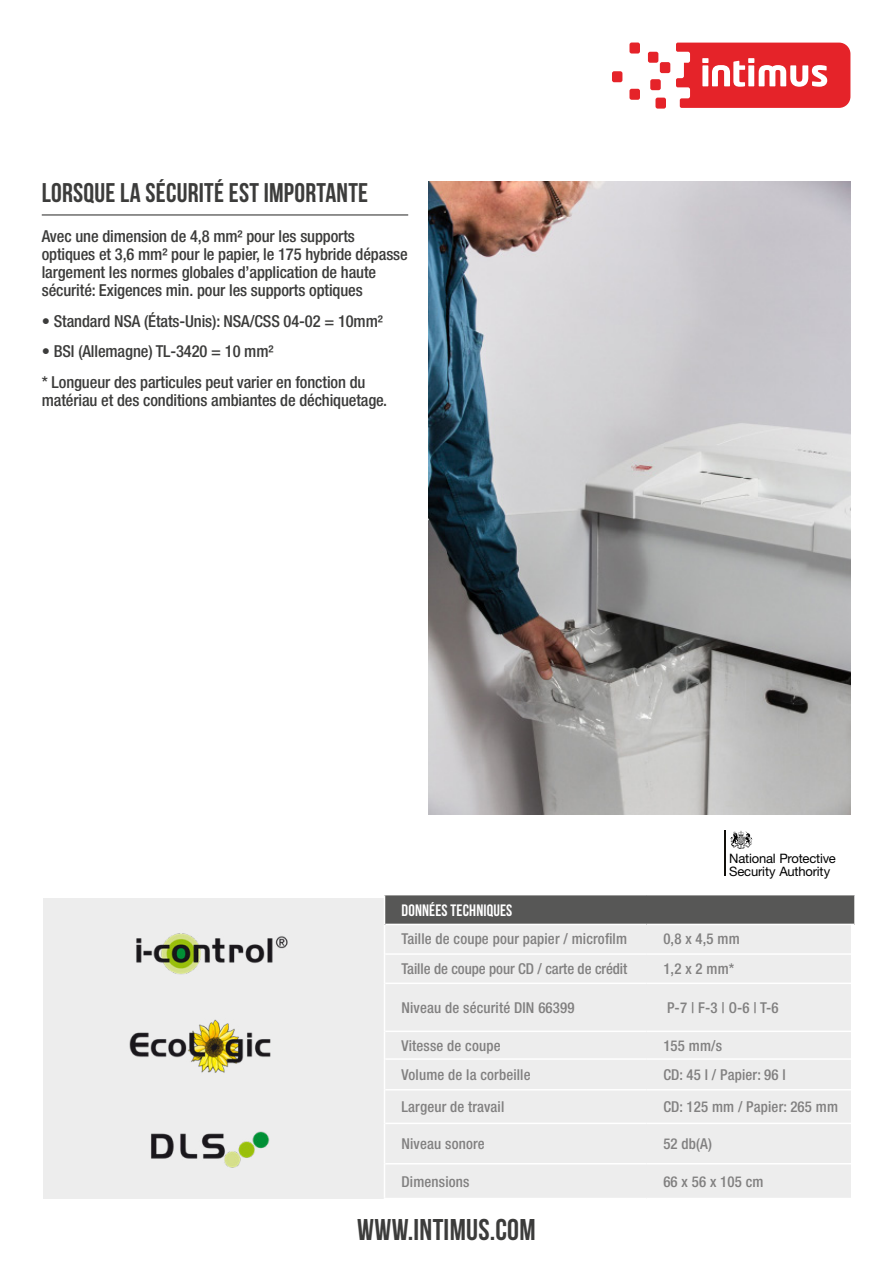
<style>
.page{position:relative;width:893px;height:1263px;background:#fff}
.page>*{position:absolute;margin:0;border:0;box-sizing:border-box;transform-origin:0 0}
.t1{font:700 30px "Bebas Neue";letter-spacing:.01em;color:#3c3c3b}
.t2{font:700 27px "Bebas Neue";letter-spacing:.01em;color:#3c3c3b}
.t3{font:500 condensed 16.5px/18px "Helvetica Neue LT Std";letter-spacing:-.005em;color:#3c3c3b}
.t4{font:700 16.5px "Bebas Neue";letter-spacing:.01em;color:#fff}
.t5{font:500 condensed 15px "Helvetica Neue LT Std";letter-spacing:.01em;color:#818080}
.t6{font:13.05px/13px "Helvetica Neue";letter-spacing:-.015em;color:#000}
</style>
<div class="page">
<svg style="left:612px;top:43px;width:238px;height:66px"></svg>
<img style="left:428px;top:181px;width:422px;height:633px">
<div style="left:43px;top:898px;width:807px;height:301px;background:#ededed"></div>
<img style="left:151px;top:1131px;width:119px;height:37px">
<img style="left:129px;top:1019px;width:142px;height:54px">
<img style="left:136px;top:933px;width:152px;height:42px">
<hr style="left:725px;top:831px;width:1px;height:45px;background:#12100b">
<svg style="left:730px;top:831px;width:23px;height:18px"></svg>
<div style="left:384px;top:895px;width:471px;height:29px;background:#575756"></div>
<hr style="left:385px;top:924px;width:261px;height:1px;background:#fff">
<hr style="left:646px;top:924px;width:208px;height:1px;background:#fff">
<hr style="left:385px;top:953px;width:261px;height:2px;background:#fff">
<hr style="left:646px;top:953px;width:208px;height:2px;background:#fff">
<hr style="left:385px;top:982px;width:261px;height:2px;background:#fff">
<hr style="left:646px;top:982px;width:208px;height:2px;background:#fff">
<hr style="left:385px;top:1030px;width:261px;height:2px;background:#fff">
<hr style="left:646px;top:1030px;width:208px;height:2px;background:#fff">
<hr style="left:385px;top:1058px;width:261px;height:2px;background:#fff">
<hr style="left:646px;top:1058px;width:208px;height:2px;background:#fff">
<hr style="left:385px;top:1089px;width:261px;height:1px;background:#fff">
<hr style="left:646px;top:1089px;width:208px;height:1px;background:#fff">
<hr style="left:385px;top:1122px;width:261px;height:2px;background:#fff">
<hr style="left:646px;top:1122px;width:208px;height:2px;background:#fff">
<hr style="left:385px;top:1163px;width:261px;height:1px;background:#fff">
<hr style="left:646px;top:1163px;width:208px;height:1px;background:#fff">
<hr style="left:384px;top:1198px;width:262px;height:1px;background:#fff">
<hr style="left:646px;top:1198px;width:210px;height:1px;background:#fff">
<svg style="left:384px;top:895px;width:1px;height:29px"></svg>
<hr style="left:854px;top:895px;width:2px;height:29px;background:#fff">
<hr style="left:384px;top:924px;width:1px;height:30px;background:#fff">
<svg style="left:384px;top:954px;width:1px;height:29px"></svg>
<hr style="left:384px;top:983px;width:1px;height:48px;background:#fff">
<svg style="left:384px;top:1031px;width:1px;height:28px"></svg>
<hr style="left:384px;top:1059px;width:1px;height:31px;background:#fff">
<hr style="left:384px;top:1090px;width:1px;height:33px;background:#fff">
<hr style="left:384px;top:1123px;width:1px;height:41px;background:#fff">
<hr style="left:384px;top:1164px;width:1px;height:34px;background:#fff">
<hr style="left:42px;top:214px;width:366px;height:1px;background:#3c3c3b">
<h2 class="t2" style="left:42px;top:177px;width:328px">LORSQUE LA SÉCURITÉ EST IMPORTANTE</h2>
<p class="t3" style="left:42px;top:227px;width:368px">Avec une dimension de 4,8 mm² pour les supports optiques et 3,6 mm² pour le papier, le 175 hybride dépasse largement les normes globales d’application de haute sécurité: Exigences min. pour les supports optiques</p>
<p class="t3" style="left:42px;top:312px;width:343px">• Standard NSA (États-Unis): NSA/CSS 04-02 = 10mm²</p>
<p class="t3" style="left:42px;top:336px;width:325px;line-height:30.8px">• BSI (Allemagne) TL-3420 = 10 mm²<br>* Longueur des particules peut varier en fonction du</p>
<p class="t3" style="left:42px;top:391px;width:347px">matériau et des conditions ambiantes de déchiquetage.</p>
<p class="t6" style="left:729px;top:852px;width:108px">National Protective<br>Security Authority</p>
<p class="t4" style="left:401px;top:901px;width:112px">DONNÉES TECHNIQUES</p>
<p class="t5" style="left:401px;top:929px;width:227px">Taille de coupe pour papier / microfilm</p>
<p class="t5" style="left:663px;top:929px;width:78px">0,8 x 4,5 mm</p>
<p class="t5" style="left:401px;top:960px;width:227px">Taille de coupe pour CD / carte de crédit</p>
<p class="t5" style="left:663px;top:960px;width:72px">1,2 x 2 mm*</p>
<p class="t5" style="left:401px;top:998px;width:175px">Niveau de sécurité DIN 66399</p>
<p class="t5" style="left:667px;top:998px;width:113px">P-7 | F-3 | O-6 | T-6</p>
<p class="t5" style="left:401px;top:1036px;width:101px">Vitesse de coupe</p>
<p class="t5" style="left:663px;top:1036px;width:60px">155 mm/s</p>
<p class="t5" style="left:401px;top:1065px;width:131px">Volume de la corbeille</p>
<p class="t5" style="left:663px;top:1065px;width:124px">CD: 45 l / Papier: 96 l</p>
<p class="t5" style="left:401px;top:1098px;width:104px">Largeur de travail</p>
<p class="t5" style="left:663px;top:1098px;width:176px">CD: 125 mm / Papier: 265 mm</p>
<p class="t5" style="left:401px;top:1135px;width:85px">Niveau sonore</p>
<p class="t5" style="left:663px;top:1135px;width:50px">52 db(A)</p>
<p class="t5" style="left:401px;top:1172px;width:69px">Dimensions</p>
<p class="t5" style="left:663px;top:1172px;width:102px">66 x 56 x 105 cm</p>
<h1 class="t1" style="left:357px;top:1213px;width:180px">WWW.INTIMUS.COM</h1>
</div>
